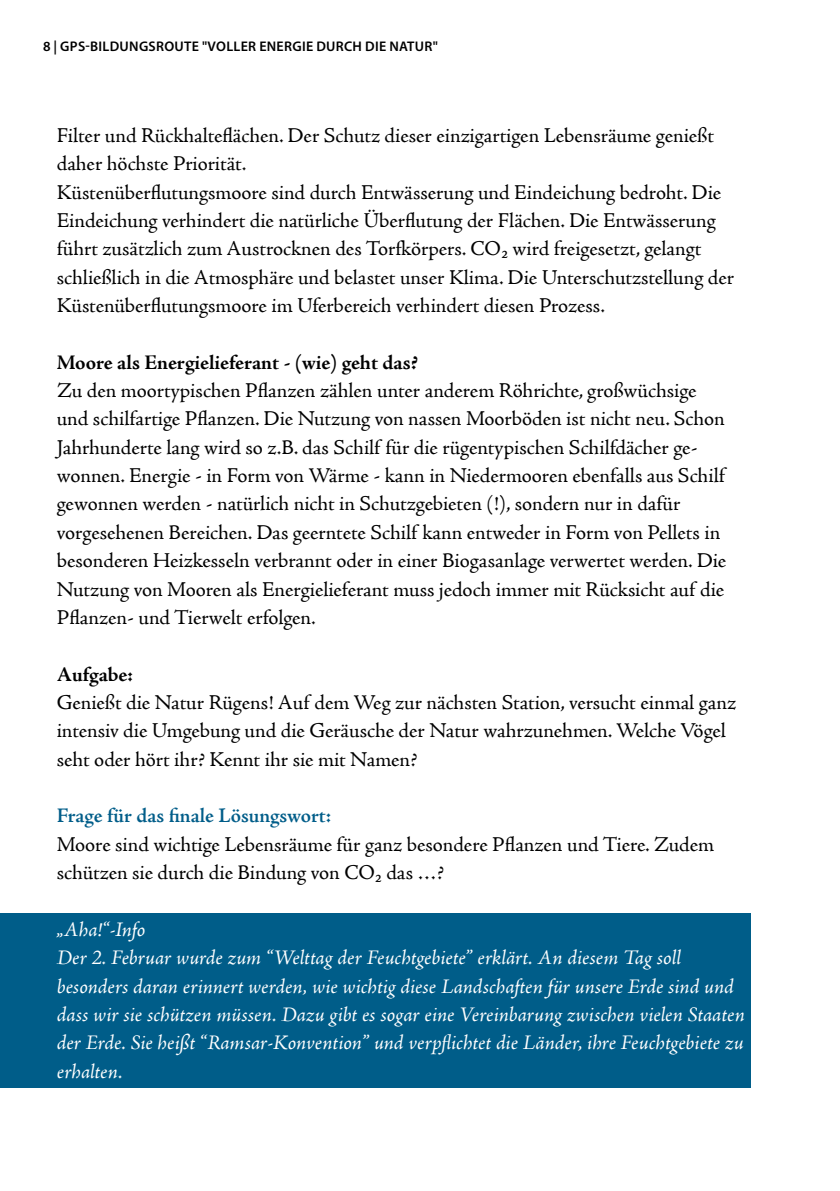
<style>
.page{position:relative;width:840px;height:1191px;background:#fff}
.page>*{position:absolute;margin:0;border:0;box-sizing:border-box;transform-origin:0 0}
.t1{font:21px/28.4px "Adobe Jenson Pro";color:#000}
.t2{font:italic 21px/28.4px "Adobe Jenson Pro";letter-spacing:-.005em;color:#fff}
.t3{font:700 21px "Adobe Jenson Pro";letter-spacing:-.005em;color:#000}
.t4{font:600 21px "Adobe Jenson Pro";letter-spacing:-.005em;color:#005d89}
.t5{font:600 14px "Myriad Pro";letter-spacing:.02em;color:#000}
</style>
<div class="page">
<div style="left:0;top:913px;width:749px;height:174px;background:#005d89"></div>
<p class="t5" style="left:43px;top:37px;width:396px">8 | GPS-BILDUNGSROUTE "VOLLER ENERGIE DURCH DIE NATUR"</p>
<p class="t1" style="left:57px;top:121px;width:678px">Filter und Rückhalteflächen. Der Schutz dieser einzigartigen Lebensräume genießt daher höchste Priorität.<br>Küstenüberflutungsmoore sind durch Entwässerung und Eindeichung bedroht. Die Eindeichung verhindert die natürliche Überflutung der Flächen. Die Entwässerung führt zusätzlich zum Austrocknen des Torfkörpers. CO₂ wird freigesetzt, gelangt schließlich in die Atmosphäre und belastet unser Klima. Die Unterschutzstellung der Küstenüberflutungsmoore im Uferbereich verhindert diesen Prozess.</p>
<p class="t3" style="left:57px;top:350px;width:362px">Moore als Energielieferant - (wie) geht das?</p>
<p class="t1" style="left:57px;top:376px;width:670px">Zu den moortypischen Pflanzen zählen unter anderem Röhrichte, großwüchsige und schilfartige Pflanzen. Die Nutzung von nassen Moorböden ist nicht neu. Schon Jahrhunderte lang wird so z.B. das Schilf für die rügentypischen Schilfdächer ge&shy;wonnen. Energie - in Form von Wärme - kann in Niedermooren ebenfalls aus Schilf gewonnen werden - natürlich nicht in Schutzgebieten (!), sondern nur in dafür vorgesehenen Bereichen. Das geerntete Schilf kann entweder in Form von Pellets in besonderen Heizkesseln verbrannt oder in einer Biogasanlage verwertet werden. Die Nutzung von Mooren als Energielieferant muss jedoch immer mit Rücksicht auf die Pflanzen- und Tierwelt erfolgen.</p>
<p class="t3" style="left:57px;top:662px;width:78px">Aufgabe:</p>
<p class="t1" style="left:57px;top:688px;width:680px">Genießt die Natur Rügens! Auf dem Weg zur nächsten Station, versucht einmal ganz intensiv die Umgebung und die Geräusche der Natur wahrzunehmen. Welche Vögel seht oder hört ihr? Kennt ihr sie mit Namen?</p>
<p class="t4" style="left:57px;top:804px;width:276px">Frage für das finale Lösungswort:</p>
<p class="t1" style="left:57px;top:830px;width:658px">Moore sind wichtige Lebensräume für ganz besondere Pflanzen und Tiere. Zudem schützen sie durch die Bindung von CO₂ das …?</p>
<p class="t2" style="left:57px;top:916px;width:689px">„Aha!“-Info<br>Der 2. Februar wurde zum “Welttag der Feuchtgebiete” erklärt. An diesem Tag soll besonders daran erinnert werden, wie wichtig diese Landschaften für unsere Erde sind und dass wir sie schützen müssen. Dazu gibt es sogar eine Vereinbarung zwischen vielen Staaten der Erde. Sie heißt “Ramsar-Konvention” und verpflichtet die Länder, ihre Feuchtgebiete zu erhalten.</p>
</div>
